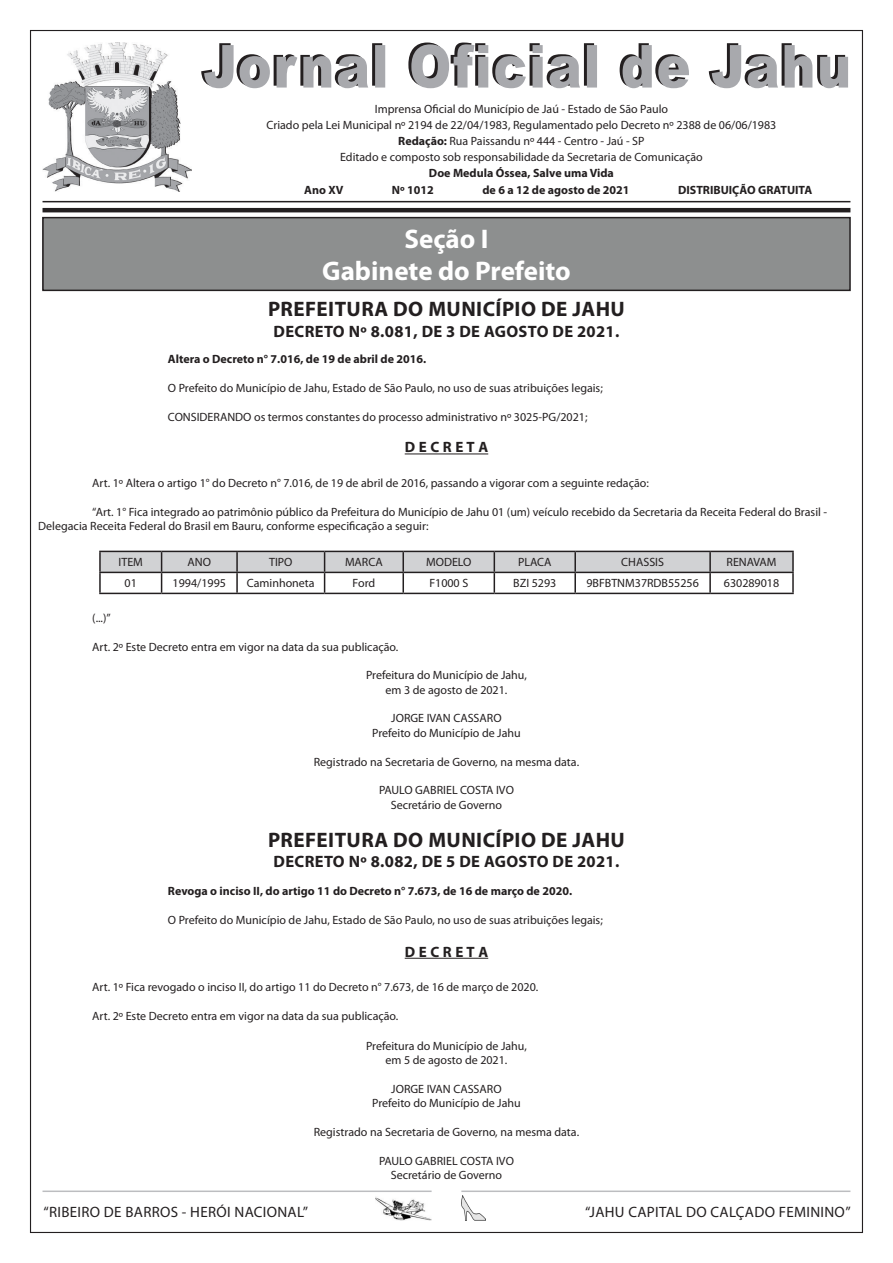
<style>
.page{position:relative;width:893px;height:1263px;background:#fff}
.page>*{position:absolute;margin:0;border:0;box-sizing:border-box;transform-origin:0 0}
.t1{font:700 27px "Myriad Pro";color:#fff}
.t2{font:700 21px "Myriad Pro";letter-spacing:.02em;color:#231f20}
.t3{font:700 16.5px "Myriad Pro";letter-spacing:.02em;color:#231f20}
.t4{font:15px "Myriad Pro";letter-spacing:.02em;color:#231f20}
.t5{font:700 15px "Myriad Pro";color:#231f20}
.t6{font:12px/14.4px "Myriad Pro";color:#231f20}
.t7{font:700 12px "Myriad Pro";color:#231f20}
.s1{font-weight:700}
</style>
<div class="page">
<hr style="left:461px;top:1190px;width:389px;height:2px;background:#bcbdc0">
<hr style="left:43px;top:1190px;width:389px;height:2px;background:#bcbdc0">
<img style="left:43px;top:44px;width:149px;height:148px">
<svg style="left:97px;top:43px;width:751px;height:45px"></svg>
<hr style="left:43px;top:201px;width:807px;height:1px;background:#231f20">
<hr style="left:43px;top:208px;width:807px;height:4px;background:#231f20">
<div style="left:43px;top:218px;width:807px;height:72px;background:#8d8f8f"></div>
<div style="left:42px;top:217px;width:809px;height:74px;border:2px solid #231f20"></div>
<hr style="left:405px;top:454px;width:83px;height:1px;background:#231f20">
<hr style="left:405px;top:958px;width:83px;height:1px;background:#231f20">
<hr style="left:99px;top:551px;width:63px;height:1px;background:#231f20">
<hr style="left:99px;top:552px;width:2px;height:20px;background:#231f20">
<hr style="left:710px;top:551px;width:84px;height:1px;background:#231f20">
<hr style="left:792px;top:552px;width:2px;height:20px;background:#231f20">
<hr style="left:99px;top:572px;width:63px;height:1px;background:#231f20">
<hr style="left:99px;top:573px;width:2px;height:20px;background:#231f20">
<svg style="left:100px;top:551px;width:693px;height:42px"></svg>
<hr style="left:575px;top:572px;width:135px;height:1px;background:#231f20">
<hr style="left:574px;top:573px;width:2px;height:20px;background:#231f20">
<hr style="left:710px;top:572px;width:84px;height:1px;background:#231f20">
<hr style="left:709px;top:573px;width:2px;height:20px;background:#231f20">
<hr style="left:792px;top:573px;width:2px;height:20px;background:#231f20">
<hr style="left:99px;top:593px;width:63px;height:1px;background:#231f20">
<hr style="left:162px;top:593px;width:75px;height:1px;background:#231f20">
<hr style="left:237px;top:593px;width:88px;height:1px;background:#231f20">
<hr style="left:325px;top:593px;width:78px;height:1px;background:#231f20">
<hr style="left:403px;top:593px;width:91px;height:1px;background:#231f20">
<hr style="left:494px;top:593px;width:81px;height:1px;background:#231f20">
<hr style="left:575px;top:593px;width:135px;height:1px;background:#231f20">
<hr style="left:710px;top:593px;width:84px;height:1px;background:#231f20">
<p class="t6" style="left:375px;top:101px;width:295px">Imprensa Oficial do Município de Jaú - Estado de São Paulo</p>
<p class="t6" style="left:266px;top:117px;width:511px">Criado pela Lei Municipal nº 2194 de 22/04/1983, Regulamentado pelo Decreto nº 2388 de 06/06/1983</p>
<p class="t6" style="left:398px;top:133px;width:248px"><span class="s1">Redação:</span> Rua Paissandu nº 444 - Centro - Jaú - SP</p>
<p class="t6" style="left:340px;top:149px;width:364px">Editado e composto sob responsabilidade da Secretaria de Comunicação</p>
<p class="t7" style="left:429px;top:165px;width:186px">Doe Medula Óssea, Salve uma Vida</p>
<p class="t7" style="left:304px;top:182px;width:41px">Ano XV</p>
<p class="t7" style="left:392px;top:182px;width:43px">Nº 1012</p>
<p class="t7" style="left:482px;top:182px;width:149px">de 6 a 12 de agosto de 2021</p>
<p class="t7" style="left:678px;top:182px;width:136px">DISTRIBUIÇÃO GRATUITA</p>
<p class="t1" style="left:404px;top:221px;width:86px">Seção I</p>
<p class="t1" style="left:322px;top:253px;width:250px">Gabinete do Prefeito</p>
<p class="t2" style="left:268px;top:295px;width:358px">PREFEITURA DO MUNICÍPIO DE JAHU</p>
<p class="t3" style="left:274px;top:320px;width:347px">DECRETO Nº 8.081, DE 3 DE AGOSTO DE 2021.</p>
<p class="t7" style="left:168px;top:351px;width:260px">Altera o Decreto n° 7.016, de 19 de abril de 2016.</p>
<p class="t6" style="left:168px;top:380px;width:436px">O Prefeito do Município de Jahu, Estado de São Paulo, no uso de suas atribuições legais;</p>
<p class="t6" style="left:168px;top:409px;width:421px">CONSIDERANDO os termos constantes do processo administrativo nº 3025-PG/2021;</p>
<p class="t5" style="left:405px;top:438px;width:85px">D E C R E T A</p>
<p class="t6" style="left:92px;top:476px;width:558px">Art. 1º Altera o artigo 1° do Decreto n° 7.016, de 19 de abril de 2016, passando a vigorar com a seguinte redação:</p>
<p class="t6" style="left:38px;top:504px;width:790px;text-indent:54px">“Art. 1° Fica integrado ao patrimônio público da Prefeitura do Município de Jahu 01 (um) veículo recebido da Secretaria da Receita Federal do Brasil -<br>Delegacia Receita Federal do Brasil em Bauru, conforme especificação a seguir:</p>
<p class="t6" style="left:119px;top:555px;width:26px">ITEM</p>
<p class="t6" style="left:188px;top:555px;width:25px">ANO</p>
<p class="t6" style="left:269px;top:555px;width:25px">TIPO</p>
<p class="t6" style="left:345px;top:555px;width:39px">MARCA</p>
<p class="t6" style="left:426px;top:555px;width:47px">MODELO</p>
<p class="t6" style="left:518px;top:555px;width:35px">PLACA</p>
<p class="t6" style="left:621px;top:555px;width:44px">CHASSIS</p>
<p class="t6" style="left:727px;top:555px;width:51px">RENAVAM</p>
<p class="t6" style="left:125px;top:576px;width:14px">01</p>
<p class="t6" style="left:173px;top:576px;width:55px">1994/1995</p>
<p class="t6" style="left:247px;top:576px;width:69px">Caminhoneta</p>
<p class="t6" style="left:353px;top:576px;width:24px">Ford</p>
<p class="t6" style="left:429px;top:576px;width:40px">F1000 S</p>
<p class="t6" style="left:513px;top:576px;width:45px">BZI 5293</p>
<p class="t6" style="left:586px;top:576px;width:114px">9BFBTNM37RDB55256</p>
<p class="t6" style="left:724px;top:576px;width:57px">630289018</p>
<p class="t6" style="left:92px;top:611px;width:20px">(...)”</p>
<p class="t6" style="left:92px;top:639px;width:308px">Art. 2º Este Decreto entra em vigor na data da sua publicação.</p>
<p class="t6" style="left:366px;top:668px;width:162px">Prefeitura do Município de Jahu,</p>
<p class="t6" style="left:386px;top:682px;width:123px">em 3 de agosto de 2021.</p>
<p class="t6" style="left:391px;top:711px;width:112px">JORGE IVAN CASSARO</p>
<p class="t6" style="left:372px;top:725px;width:150px">Prefeito do Município de Jahu</p>
<p class="t6" style="left:314px;top:754px;width:267px">Registrado na Secretaria de Governo, na mesma data.</p>
<p class="t6" style="left:379px;top:783px;width:136px">PAULO GABRIEL COSTA IVO</p>
<p class="t6" style="left:391px;top:797px;width:113px">Secretário de Governo</p>
<p class="t2" style="left:268px;top:826px;width:358px">PREFEITURA DO MUNICÍPIO DE JAHU</p>
<p class="t3" style="left:274px;top:851px;width:347px">DECRETO Nº 8.082, DE 5 DE AGOSTO DE 2021.</p>
<p class="t7" style="left:168px;top:883px;width:406px">Revoga o inciso II, do artigo 11 do Decreto n° 7.673, de 16 de março de 2020.</p>
<p class="t6" style="left:168px;top:912px;width:436px">O Prefeito do Município de Jahu, Estado de São Paulo, no uso de suas atribuições legais;</p>
<p class="t5" style="left:405px;top:942px;width:85px">D E C R E T A</p>
<p class="t6" style="left:92px;top:980px;width:448px">Art. 1º Fica revogado o inciso II, do artigo 11 do Decreto n° 7.673, de 16 de março de 2020.</p>
<p class="t6" style="left:92px;top:1009px;width:308px">Art. 2º Este Decreto entra em vigor na data da sua publicação.</p>
<p class="t6" style="left:366px;top:1038px;width:162px">Prefeitura do Município de Jahu,</p>
<p class="t6" style="left:386px;top:1052px;width:123px">em 5 de agosto de 2021.</p>
<p class="t6" style="left:391px;top:1081px;width:112px">JORGE IVAN CASSARO</p>
<p class="t6" style="left:372px;top:1096px;width:150px">Prefeito do Município de Jahu</p>
<p class="t6" style="left:314px;top:1124px;width:267px">Registrado na Secretaria de Governo, na mesma data.</p>
<p class="t6" style="left:379px;top:1153px;width:136px">PAULO GABRIEL COSTA IVO</p>
<p class="t6" style="left:391px;top:1168px;width:113px">Secretário de Governo</p>
<p class="t4" style="left:44px;top:1202px;width:266px">“RIBEIRO DE BARROS - HERÓI NACIONAL”</p>
<p class="t4" style="left:585px;top:1202px;width:267px">“JAHU CAPITAL DO CALÇADO FEMININO”</p>
</div>
